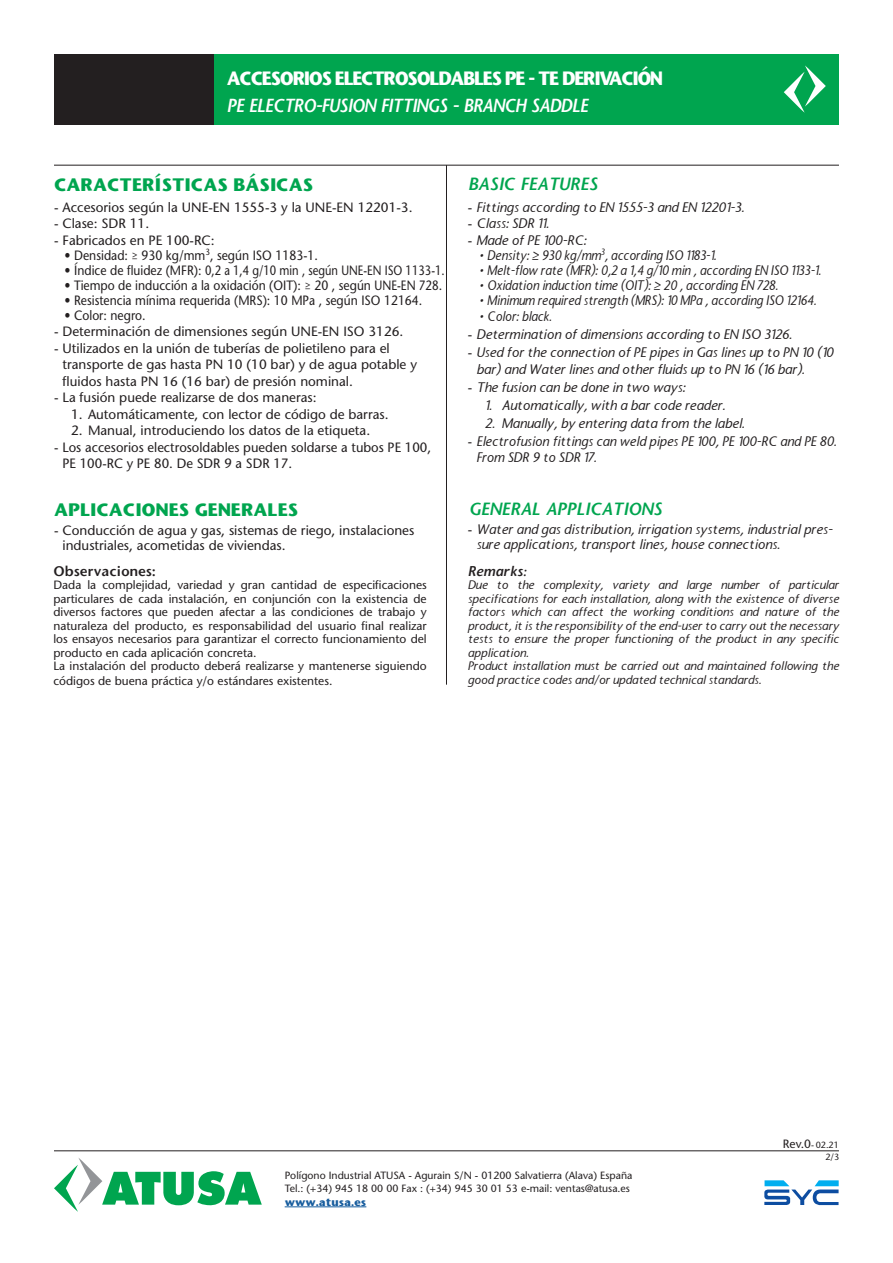
<style>
.page{position:relative;width:893px;height:1263px;background:#fff}
.page>*{position:absolute;margin:0;border:0;box-sizing:border-box;transform-origin:0 0}
.t1{font:700 18px "Stone Sans";letter-spacing:-.075em;color:#fff;scale:.93 1}
.t2{font:italic 18px "Stone Sans Semi Boold";letter-spacing:-.03em;color:#fff;scale:.92 1}
.t3{font:700 16.8px "Stone Sans";color:#00a54f}
.t4{font:italic 16.8px "Stone Sans Semi Boold";color:#00a54f}
.t5{font:500 13.5px/16.5px "Stone Sans Std";color:#231f20}
.FT-ATUSA-Corpo-Direi{font:italic 500 13.5px/16.5px "Stone Sans";color:#231f20}
.t6{font:500 13.5px "Stone Sans Std";color:#231f20;scale:.9 1}
.FT-ATUSA-Corpo-Direi-2{font:italic 500 13.5px "Stone Sans";color:#231f20;scale:.9 1}
.t7{font:13.5px "Stone Sans Semi Boold";color:#231f20}
.FT-ATUSA-Nota-Superi{font:italic 13.5px "Stone Sans Semi Boold";color:#231f20}
.t8{font:500 12px/13.5px "Stone Sans Std";color:#231f20;text-align:justify}
.FT-ATUSA-Nota-Superi-2{font:italic 500 12px/13.5px "Stone Sans";color:#231f20;text-align:justify}
.t9{font:500 10.5px "Stone Sans Std";color:#231f20}
.t10{font:700 10.5px "Stone Sans";color:#175d9e}
.t11{font:500 9px "Stone Sans Std";color:#231f20}
.s1{font-family:"Flama Semicondensed";font-weight:400}
.s2{font-family:"Stone Sans Std";font-style:normal}
.s3{font-size:12px}
</style>
<div class="page">
<div style="left:54px;top:54px;width:227px;height:70px;background:#231f20"></div>
<div style="left:214px;top:54px;width:625px;height:70px;background:#00a54f"></div>
<svg style="left:784px;top:65px;width:42px;height:48px"></svg>
<hr style="left:54px;top:1150px;width:785px;height:1px;background:#231f20">
<svg style="left:54px;top:1158px;width:208px;height:54px"></svg>
<hr style="left:285px;top:1206px;width:81px;height:1px;background:#175d9e">
<svg style="left:764px;top:1180px;width:75px;height:25px"></svg>
<hr style="left:446px;top:165px;width:1px;height:520px;background:#231f20">
<hr style="left:54px;top:165px;width:785px;height:1px;background:#231f20">
<p class="t1" style="left:227px;top:66px;width:471px">ACCESORIOS ELECTROSOLDABLES PE - TE DERIVACIÓN</p>
<p class="t2" style="left:227px;top:94px;width:394px">PE ELECTRO-FUSION FITTINGS - BRANCH SADDLE</p>
<p class="t3" style="left:54px;top:173px;width:261px">CARACTERÍSTICAS BÁSICAS</p>
<p class="t4" style="left:468px;top:173px;width:131px">BASIC FEATURES</p>
<p class="t5" style="left:54px;top:199px;width:360px">- Accesorios según la UNE-EN 1555-3 y la UNE-EN 12201-3.</p>
<p class="t5" style="left:54px;top:215px;width:97px">- Clase: SDR 11.</p>
<p class="t5" style="left:54px;top:232px;width:162px">- Fabricados en PE 100-RC:</p>
<p class="t6" style="left:65px;top:247px;width:283px">• Densidad: <span class="s1">≥</span> 930 kg/mm<sup>3</sup>, según ISO 1183-1.</p>
<p class="t6" style="left:65px;top:262px;width:424px">• Índice de fluidez (MFR): 0,2 a 1,4 g/10 min , según UNE-EN ISO 1133-1.</p>
<p class="t6" style="left:65px;top:277px;width:421px">• Tiempo de inducción a la oxidación (OIT): <span class="s1">≥</span> 20 , según UNE-EN 728.</p>
<p class="t6" style="left:65px;top:292px;width:399px">• Resistencia mínima requerida (MRS): 10 MPa , según ISO 12164.</p>
<p class="t6" style="left:65px;top:307px;width:92px">• Color: negro.</p>
<p class="t5" style="left:54px;top:323px;width:351px">- Determinación de dimensiones según UNE-EN ISO 3126.</p>
<p class="t5" style="left:63px;top:340px;width:356px;text-indent:-9px">- Utilizados en la unión de tuberías de polietileno para el transporte de gas hasta PN 10 (10 bar) y de agua potable y fluidos hasta PN 16 (16 bar) de presión nominal.</p>
<p class="t5" style="left:54px;top:389px;width:264px">- La fusión puede realizarse de dos maneras:</p>
<p class="t5" style="left:71px;top:406px;width:319px">1. Automáticamente, con lector de código de barras.</p>
<p class="t5" style="left:71px;top:422px;width:301px">2. Manual, introduciendo los datos de la etiqueta.</p>
<p class="t5" style="left:63px;top:439px;width:370px;text-indent:-9px">- Los accesorios electrosoldables pueden soldarse a tubos PE 100,<br>PE 100-RC y PE 80. De SDR 9 a SDR 17.</p>
<p class="FT-ATUSA-Corpo-Direi" style="left:468px;top:199px;width:278px"><span class="s2">-</span> Fittings according to EN 1555-3 and EN 12201-3.</p>
<p class="FT-ATUSA-Corpo-Direi" style="left:468px;top:215px;width:83px"><span class="s2">-</span> Class: SDR 11.</p>
<p class="FT-ATUSA-Corpo-Direi" style="left:468px;top:232px;width:120px"><span class="s2">-</span> Made of PE 100-RC:</p>
<p class="FT-ATUSA-Corpo-Direi-2" style="left:479px;top:247px;width:266px">• Density: ≥ 930 kg/mm<sup>3</sup>, according ISO 1183-1.</p>
<p class="FT-ATUSA-Corpo-Direi-2" style="left:479px;top:262px;width:382px">• Melt-flow rate (MFR): 0,2 a 1,4 g/10 min , according EN ISO 1133-1.</p>
<p class="FT-ATUSA-Corpo-Direi-2" style="left:479px;top:277px;width:334px">• Oxidation induction time (OIT): ≥ 20 , according EN 728.</p>
<p class="FT-ATUSA-Corpo-Direi-2" style="left:479px;top:292px;width:377px">• Minimum required strength (MRS): 10 MPa , according ISO 12164.</p>
<p class="FT-ATUSA-Corpo-Direi-2" style="left:479px;top:308px;width:83px">• Color: black.</p>
<p class="FT-ATUSA-Corpo-Direi" style="left:468px;top:326px;width:325px"><span class="s2">-</span> Determination of dimensions according to EN ISO 3126.</p>
<p class="FT-ATUSA-Corpo-Direi" style="left:476px;top:344px;width:359px;text-indent:-9px"><span class="s2">-</span> Used for the connection of PE pipes in Gas lines up to PN 10 (10 bar) and Water lines and other fluids up to PN 16 (16 bar).</p>
<p class="FT-ATUSA-Corpo-Direi" style="left:468px;top:379px;width:219px"><span class="s2">-</span> The fusion can be done in two ways:</p>
<p class="FT-ATUSA-Corpo-Direi" style="left:485px;top:397px;width:242px">1. Automatically, with a bar code reader.</p>
<p class="FT-ATUSA-Corpo-Direi" style="left:485px;top:415px;width:261px">2. Manually, by entering data from the label.</p>
<p class="FT-ATUSA-Corpo-Direi" style="left:476px;top:433px;width:361px;text-indent:-9px"><span class="s2">-</span> Electrofusion fittings can weld pipes PE 100, PE 100-RC and PE 80.<br>From SDR 9 to SDR 17.</p>
<p class="t3" style="left:54px;top:498px;width:246px">APLICACIONES GENERALES</p>
<p class="t4" style="left:469px;top:498px;width:195px">GENERAL APPLICATIONS</p>
<p class="t5" style="left:63px;top:522px;width:353px;line-height:15px;text-indent:-9px">- Conducción de agua y gas, sistemas de riego, instalaciones industriales, acometidas de viviendas.</p>
<p class="FT-ATUSA-Corpo-Direi" style="left:476px;top:522px;width:358px;line-height:15px;text-indent:-9px"><span class="s2">-</span> Water and gas distribution, irrigation systems, industrial pres&shy;sure applications, transport lines, house connections.</p>
<p class="t7" style="left:53px;top:562px;width:104px">Observaciones:</p>
<p class="t8" style="left:53px;top:578px;width:375px">Dada la complejidad, variedad y gran cantidad de especificaciones particulares de cada instalación, en conjunción con la existencia de diversos factores que pueden afectar a las condiciones de trabajo y naturaleza del producto, es responsabilidad del usuario final realizar los ensayos necesarios para garantizar el correcto funcionamiento del producto en cada aplicación concreta.</p>
<p class="t8" style="left:53px;top:658px;width:375px;line-height:15px">La instalación del producto deberá realizarse y mantenerse siguiendo códigos de buena práctica y/o estándares existentes.</p>
<p class="FT-ATUSA-Nota-Superi" style="left:468px;top:562px;width:60px">Remarks:</p>
<p class="FT-ATUSA-Nota-Superi-2" style="left:468px;top:578px;width:373px">Due to the complexity, variety and large number of particular specifications for each installation, along with the existence of diverse factors which can affect the working conditions and nature of the product, it is the responsibility of the end-user to carry out the necessary tests to ensure the proper functioning of the product in any specific application.</p>
<p class="FT-ATUSA-Nota-Superi-2" style="left:468px;top:659px;width:373px">Product installation must be carried out and maintained following the good practice codes and/or updated technical standards.</p>
<p class="t11" style="left:783px;top:1140px;width:58px"><span class="s3">Rev.0</span>- 02.21</p>
<p class="t9" style="left:285px;top:1169px;width:349px">Polígono Industrial ATUSA - Agurain S/N - 01200 Salvatierra (Alava) España</p>
<p class="t9" style="left:285px;top:1182px;width:347px">Tel.: (+34) 945 18 00 00 Fax : (+34) 945 30 01 53 e-mail: ventas@atusa.es</p>
<p class="t10" style="left:285px;top:1195px;width:83px">www.atusa.es</p>
<p class="t11" style="left:825px;top:1151px;width:15px">2/3</p>
</div>
